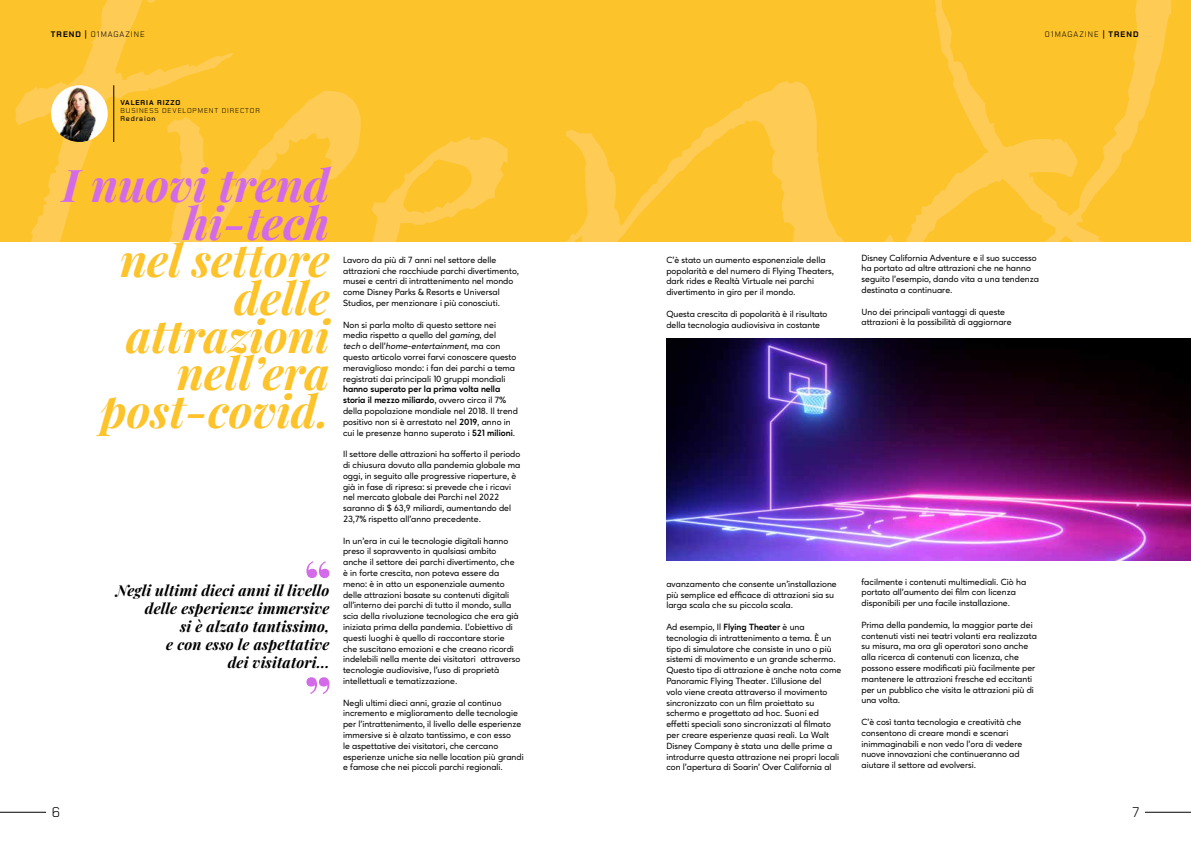
<style>
.page{position:relative;width:1191px;height:842px;background:#fff}
.page>*{position:absolute;margin:0;border:0;box-sizing:border-box;transform-origin:0 0}
.t1{font:italic 45px/37.7px "Playfair Display";color:#fdc32a;text-align:right}
.t2{font:italic 45px/37.7px "Playfair Display";color:#d36be8;text-align:right}
.t3{font:italic 15px/18px "Playfair Display";letter-spacing:.01em;color:#000;text-align:right}
.t4{font:300 14px "Chakra Petch";color:#000}
.t5{font:500 9px/10.8px "Ageo";color:#000}
.t6{font:300 8px "Chakra Petch";letter-spacing:.125em;color:#000}
.t7{font:300 7px "Chakra Petch";letter-spacing:.125em;color:#000}
.t8{font:700 7px "Chakra Petch";letter-spacing:.125em;color:#000}
.t9{font:500 7px "Chakra Petch";letter-spacing:.125em;color:#000}
.s1{font-weight:700}
.s2{font-weight:500}
.s3{font-style:italic}
</style>
<div class="page">
<img style="left:666px;top:339px;width:525px;height:221px">
<svg style="left:0;top:0;width:1191px;height:242px;background:#fdc431"></svg>
<hr style="left:1145px;top:812px;width:46px;height:1px;background:#000">
<img style="left:51px;top:85px;width:57px;height:57px;border-radius:28px">
<hr style="left:114px;top:85px;width:1px;height:57px;background:#000">
<svg style="left:306px;top:561px;width:23px;height:17px"></svg>
<svg style="left:306px;top:677px;width:23px;height:17px"></svg>
<hr style="left:0;top:812px;width:46px;height:1px;background:#000">
<p class="t6" style="left:51px;top:29px;width:95px"><span class="s1">TREND</span> <span class="s2">|</span> 01MAGAZINE</p>
<p class="t8" style="left:120px;top:98px;width:61px">VALERIA RIZZO</p>
<p class="t7" style="left:120px;top:106px;width:141px">BUSINESS DEVELOPMENT DIRECTOR</p>
<p class="t9" style="left:120px;top:115px;width:37px">Redraion</p>
<h1 class="t2" style="left:62px;top:162px;width:269px">I nuovi trend hi-tech</h1>
<h1 class="t1" style="left:100px;top:238px;width:230px">nel settore delle attrazioni nell’era post-covid.</h1>
<h2 class="t3" style="left:116px;top:580px;width:215px">Negli ultimi dieci anni il livello delle esperienze immersive<br>si è alzato tantissimo,<br>e con esso le aspettative<br>dei visitatori...</h2>
<p class="t5" style="left:343px;top:254px;width:177px">Lavoro da più di 7 anni nel settore delle attrazioni che racchiude parchi divertimento, musei e centri di intrattenimento nel mondo come Disney Parks &amp; Resorts e Universal Studios, per menzionare i più conosciuti.</p>
<p class="t5" style="left:343px;top:319px;width:175px">Non si parla molto di questo settore nei media rispetto a quello del <span class="s3">gaming</span>, del <span class="s3">tech</span> o d e l l ’ <span class="s3">home-entertainment</span>, m a c o n questo articolo vorrei farvi conoscere questo meraviglioso mondo: i fan dei parchi a tema registrati dai principali 10 gruppi mondiali</p>
<p class="t5" style="left:343px;top:384px;width:176px"><span class="s1">hanno superato per la prima volta nella storia il mezzo miliardo</span>, ovvero circa il 7% della popolazione mondiale nel 2018. Il trend positivo non si è arrestato nel <span class="s1">2019</span>, anno in cui le presenze hanno superato i <span class="s1">521 milioni</span>.</p>
<p class="t5" style="left:343px;top:449px;width:179px">Il settore delle attrazioni ha sofferto il periodo di chiusura dovuto alla pandemia globale ma oggi, in seguito alle progressive riaperture, è già in fase di ripresa: si prevede che i ricavi nel mercato globale dei Parchi nel 2022 saranno di $ 63,9 miliardi, aumentando del 23,7% rispetto all’anno precedente.</p>
<p class="t5" style="left:343px;top:535px;width:179px">In un'era in cui le tecnologie digitali hanno preso il sopravvento in qualsiasi ambito anche il settore dei parchi divertimento, che è in forte crescita, non poteva essere da meno: è in atto un esponenziale aumento delle attrazioni basate su contenuti digitali all’interno dei parchi di tutto il mondo, sulla scia della rivoluzione tecnologica che era già iniziata prima della pandemia. L’obiettivo di questi luoghi è quello di raccontare storie che suscitano emozioni e che creano ricordi indelebili nella mente dei visitatori attraverso tecnologie audiovisive, l'uso di proprietà intellettuali e tematizzazione.</p>
<p class="t5" style="left:343px;top:697px;width:182px">Negli ultimi dieci anni, grazie al continuo incremento e miglioramento delle tecnologie per l'intrattenimento, il livello delle esperienze immersive si è alzato tantissimo, e con esso<br>le aspettative dei visitatori, che cercano esperienze uniche sia nelle location più grandi e famose che nei piccoli parchi regionali.</p>
<h3 class="t4" style="left:52px;top:804px;width:10px">6</h3>
<p class="t6" style="left:1045px;top:29px;width:95px">01MAGAZINE <span class="s2">|</span> <span class="s1">TREND</span></p>
<p class="t5" style="left:666px;top:254px;width:169px">C'è stato un aumento esponenziale della popolarità e del numero di Flying Theaters, dark rides e Realtà Virtuale nei parchi divertimento in giro per il mondo.</p>
<p class="t5" style="left:666px;top:308px;width:163px">Questa crescita di popolarità è il risultato della tecnologia audiovisiva in costante</p>
<p class="t5" style="left:861px;top:252px;width:179px">Disney California Adventure e il suo successo ha portato ad altre attrazioni che ne hanno seguito l'esempio, dando vita a una tendenza destinata a continuare.</p>
<p class="t5" style="left:861px;top:306px;width:152px">Uno dei principali vantaggi di queste attrazioni è la possibilità di aggiornare</p>
<p class="t5" style="left:666px;top:578px;width:172px">avanzamento che consente un'installazione più semplice ed efficace di attrazioni sia su larga scala che su piccola scala.</p>
<p class="t5" style="left:666px;top:621px;width:176px">Ad esempio, Il <span class="s1">Flying Theater</span> è una tecnologia di intrattenimento a tema. È un tipo di simulatore che consiste in uno o più sistemi di movimento e un grande schermo.<br>Questo tipo di attrazione è anche nota come Panoramic Flying Theater. L'illusione del<br>volo viene creata attraverso il movimento sincronizzato con un film proiettato su schermo e progettato ad hoc. Suoni ed effetti speciali sono sincronizzati al filmato per creare esperienze quasi reali. La Walt Disney Company è stata una delle prime a introdurre questa attrazione nei propri locali con l'apertura di Soarin' Over California al</p>
<p class="t5" style="left:861px;top:576px;width:166px">facilmente i contenuti multimediali. Ciò ha portato all'aumento dei film con licenza disponibili per una facile installazione.</p>
<p class="t5" style="left:861px;top:619px;width:177px">Prima della pandemia, la maggior parte dei contenuti visti nei teatri volanti era realizzata su misura, ma ora gli operatori sono anche alla ricerca di contenuti con licenza, che possono essere modificati più facilmente per mantenere le attrazioni fresche ed eccitanti per un pubblico che visita le attrazioni più di una volta.</p>
<p class="t5" style="left:861px;top:716px;width:162px">C'è così tanta tecnologia e creatività che consentono di creare mondi e scenari inimmaginabili e non vedo l'ora di vedere nuove innovazioni che continueranno ad aiutare il settore ad evolversi.</p>
<h3 class="t4" style="left:1132px;top:804px;width:8px">7</h3>
</div>
